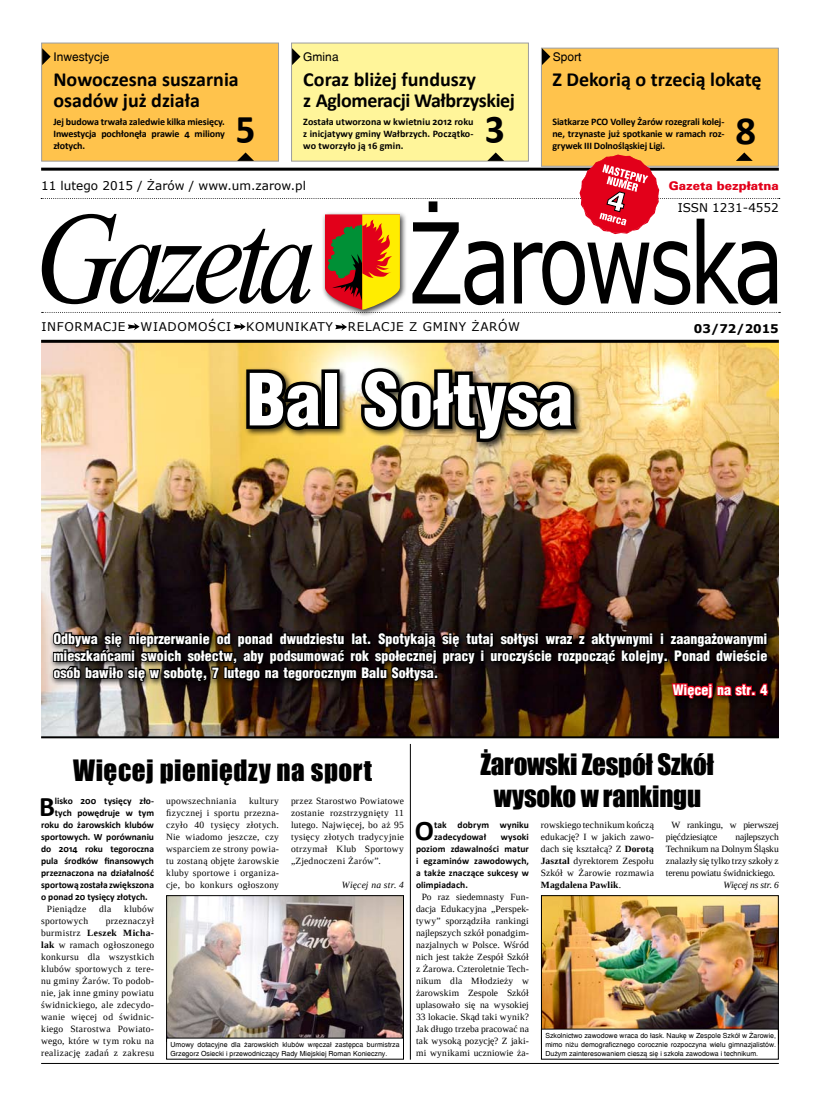
<style>
.page{position:relative;width:820px;height:1106px;background:#fff}
.page>*{position:absolute;margin:0;border:0;box-sizing:border-box;transform-origin:0 0}
.t1{font:italic 130.2px "Times New Roman";color:#000;scale:.87 1}
.t2{font:italic 111.6px "Verdana";color:#000;scale:.75 1}
.t3{font:900 70px "Switzerland Cond";color:#fff}
.t4{font:700 40px "Calibri";color:#000}
.t5{font:700 28.4px "Calibri";color:#000}
.t6{font:27px/32.4px "Impact";letter-spacing:-.01em;color:#000;text-align:center}
.t7{font:27px "Impact";letter-spacing:.02em;color:#000}
.t8{font:700 20px/21px "Calibri";color:#000}
.t9{font:700 20px/21px "Calibri";letter-spacing:-.02em;color:#000}
.t10{font:900 14px "Switzerland Cond";color:#fff}
.t11{font:12px "Verdana";letter-spacing:.05em;color:#000}
.t12{font:12px "Verdana";color:#000}
.t13{font:12px "Switzerland";color:#000}
.t14{font:12px "USA Black";color:#e2001a}
.t15{font:700 12px "Verdana";color:#000}
.t16{font:700 10px/12px "Calibri";letter-spacing:-.01em;color:#000;text-align:justify}
.t17{font:9.5px/12px "Liberation Serif";letter-spacing:.015em;color:#000;text-align:justify}
.t18{font:700 9.5px/12px "Calibri";color:#000}
.t19{font:9.5px/12px "Liberation Serif";letter-spacing:-.015em;color:#000}
.t20{font:9.5px "Liberation Serif";letter-spacing:.035em;color:#000}
.t21{font:italic 9.5px "Liberation Serif";letter-spacing:.005em;color:#000}
.t22{font:italic 9.5px "Liberation Serif";letter-spacing:-.02em;color:#000}
.t23{font:7px/9px "Switzerland";color:#000}
.s1{font-weight:700}
</style>
<div class="page">
<img style="left:41px;top:343px;width:737px;height:393px">
<div style="left:291px;top:43px;width:237px;height:119px;background:#fff59a;border:1px solid #9c9d9f"></div>
<div style="left:540px;top:48px;width:238px;height:119px;background:#ffc34c;border:1px solid #9c9d9f"></div>
<div style="left:41px;top:43px;width:238px;height:119px;background:#ffc34c;border:1px solid #9c9d9f"></div>
<svg style="left:128px;top:323px;width:11px;height:7px"></svg>
<hr style="left:41px;top:1062px;width:737px;height:1px;background:#000">
<svg style="left:42px;top:48px;width:9px;height:17px"></svg>
<svg style="left:292px;top:48px;width:8px;height:17px"></svg>
<svg style="left:541px;top:48px;width:9px;height:17px"></svg>
<svg style="left:41px;top:151px;width:739px;height:162px"></svg>
<div style="left:49px;top:628px;width:753px;height:91px;background:#000;opacity:.75"></div>
<img style="left:51px;top:627px;width:718px;height:105px">
<svg style="left:234px;top:323px;width:11px;height:7px"></svg>
<svg style="left:335px;top:323px;width:12px;height:8px"></svg>
<hr style="left:409px;top:744px;width:1px;height:315px;background:#000">
<hr style="left:41px;top:340px;width:737px;height:3px;background:#000">
<hr style="left:41px;top:736px;width:737px;height:2px;background:#000">
<img style="left:168px;top:897px;width:234px;height:140px">
<div style="left:166px;top:895px;width:238px;height:146px;border:1px solid #000"></div>
<div style="left:166px;top:1038px;width:237px;height:21px;background:#fff"></div>
<div style="left:243px;top:366px;width:576px;height:128px;background:#000;opacity:.75"></div>
<svg style="left:243px;top:364px;width:86px;height:71px;background:#4f4423"></svg>
<div style="left:321px;top:369px;width:18px;height:60px;border:7px solid #000"></div>
<svg style="left:357px;top:363px;width:224px;height:94px;background:#756644"></svg>
<img style="left:542px;top:897px;width:234px;height:131px">
<div style="left:540px;top:895px;width:238px;height:149px;border:1px solid #000"></div>
<div style="left:541px;top:1029px;width:237px;height:30px;background:#fff"></div>
<p class="t13" style="left:53px;top:49px;width:58px">Inwestycje</p>
<p class="t13" style="left:303px;top:49px;width:37px">Gmina</p>
<p class="t13" style="left:552px;top:49px;width:30px">Sport</p>
<h3 class="t8" style="left:53px;top:68px;width:187px">Nowoczesna suszarnia osadów już działa</h3>
<p class="t16" style="left:53px;top:115px;width:173px">Jej budowa trwała zaledwie kilka miesięcy.<br>Inwestycja pochłonęła prawie 4 miliony złotych.</p>
<h3 class="t9" style="left:303px;top:68px;width:213px">Coraz bliżej funduszy<br>z Aglomeracji Wałbrzyskiej</h3>
<p class="t16" style="left:303px;top:115px;width:172px">Została utworzona w kwietniu 2012 roku z inicjatywy gminy Wałbrzych. Początko&shy;wo tworzyło ją 16 gmin.</p>
<h3 class="t8" style="left:552px;top:68px;width:211px">Z Dekorią o trzecią lokatę</h3>
<p class="t16" style="left:552px;top:115px;width:173px">Siatkarze PCO Volley Żarów rozegrali kolej&shy;ne, trzynaste już spotkanie w ramach roz&shy;grywek III Dolnośląskiej Ligi.</p>
<h3 class="t4" style="left:236px;top:100px;width:21px">5</h3>
<h3 class="t4" style="left:485px;top:100px;width:21px">3</h3>
<h3 class="t4" style="left:734px;top:106px;width:23px">8</h3>
<p class="t12" style="left:41px;top:177px;width:266px">11 lutego 2015 / Żarów / www.um.zarow.pl</p>
<p class="t14" style="left:668px;top:178px;width:111px">Gazeta bezpłatna</p>
<h1 class="t1" style="left:33px;top:169px;width:328px">Gazeta</h1>
<p class="t11" style="left:42px;top:318px;width:85px">INFORMACJE</p>
<p class="t11" style="left:141px;top:318px;width:92px">WIADOMOŚCI</p>
<p class="t11" style="left:246px;top:318px;width:88px">KOMUNIKATY</p>
<p class="t11" style="left:348px;top:318px;width:174px">RELACJE Z GMINY ŻARÓW</p>
<h2 class="t2" style="left:412px;top:186px;width:540px">Żarowska</h2>
<p class="t12" style="left:677px;top:199px;width:103px">ISSN 1231-4552</p>
<p class="t15" style="left:693px;top:319px;width:86px">03/72/2015</p>
<h3 class="t3" style="left:246px;top:355px;width:328px">Bal Sołtysa</h3>
<h3 class="t10" style="left:53px;top:629px;width:715px">Odbywa się nieprzerwanie od ponad dwudziestu lat. Spotykają się tutaj sołtysi wraz z aktywnymi i zaangażowanymi</h3>
<h3 class="t10" style="left:53px;top:646px;width:715px">mieszkańcami swoich sołectw, aby podsumować rok społecznej pracy i uroczyście rozpocząć kolejny. Ponad dwieście</h3>
<h3 class="t10" style="left:53px;top:663px;width:386px">osób bawiło się w sobotę, 7 lutego na tegorocznym Balu Sołtysa.</h3>
<h3 class="t10" style="left:672px;top:680px;width:96px">Więcej na str. 4</h3>
<h3 class="t7" style="left:73px;top:749px;width:300px">Więcej pieniędzy na sport</h3>
<h3 class="t6" style="left:480px;top:747px;width:235px">Żarowski Zespół Szkół wysoko w rankingu</h3>
<p class="t17" style="left:166px;top:795px;width:114px;text-indent:83px">kultury fizycznej i sportu przezna&shy;czyło 40 tysięcy złotych.<br>Nie wiadomo jeszcze, czy wsparciem ze strony powia&shy;tu zostaną objęte żarowskie kluby sportowe i organiza&shy;cje, bo konkurs ogłoszony</p>
<p class="t17" style="left:291px;top:795px;width:114px">przez Starostwo Powiatowe zostanie rozstrzygnięty 11 lutego. Najwięcej, bo aż 95 tysięcy złotych tradycyjnie otrzymał Klub Sportowy „Zjednoczeni Żarów”.</p>
<p class="t20" style="left:166px;top:795px;width:72px">upowszechniania</p>
<h3 class="t5" style="left:39px;top:789px;width:17px">B</h3>
<p class="t18" style="left:55px;top:794px;width:101px">lisko 200 tysięcy zło-</p>
<p class="t18" style="left:55px;top:806px;width:101px">tych powędruje w tym</p>
<p class="t18" style="left:41px;top:818px;width:114px">roku do żarowskich klubów</p>
<p class="t18" style="left:41px;top:830px;width:114px">sportowych. W porównaniu</p>
<p class="t18" style="left:41px;top:842px;width:114px">do 2014 roku tegoroczna</p>
<p class="t18" style="left:41px;top:854px;width:114px">pula środków finansowych</p>
<p class="t18" style="left:41px;top:866px;width:114px">przeznaczona na działalność</p>
<p class="t18" style="left:41px;top:878px;width:114px">sportową została zwiększona</p>
<p class="t18" style="left:41px;top:890px;width:108px">o ponad 20 tysięcy złotych.</p>
<p class="t20" style="left:47px;top:903px;width:41px">Pieniądze</p>
<p class="t17" style="left:99px;top:903px;width:14px">dla</p>
<p class="t17" style="left:124px;top:903px;width:31px">klubów</p>
<p class="t17" style="left:41px;top:915px;width:49px">sportowych</p>
<p class="t17" style="left:540px;top:819px;width:114px">rowskiego technikum kończą edukację? I w jakich zawo&shy;dach się kształcą? Z <span class="s1">Dorotą Jasztal</span> dyrektorem Zespołu Szkół w Żarowie rozmawia <span class="s1">Magdalena Pawlik</span>.</p>
<p class="t19" style="left:665px;top:819px;width:114px;text-indent:6px">W rankingu, w pierwszej pięćdziesiątce</p>
<h3 class="t5" style="left:414px;top:813px;width:21px">O</h3>
<p class="t18" style="left:434px;top:818px;width:96px">tak dobrym wyniku zadecydował</p>
<p class="t17" style="left:665px;top:831px;width:114px;text-indent:70px">najlepszych Technikum na Dolnym Śląsku znalazły się tylko trzy szkoły z terenu powiatu świdnickiego.</p>
<p class="t22" style="left:723px;top:879px;width:57px">Więcej ns str. 6</p>
<p class="t18" style="left:416px;top:830px;width:114px;text-align:justify;text-indent:85px">wysoki poziom zdawalności matur i egzaminów zawodowych, a także znaczące sukcesy w olimpiadach.</p>
<p class="t17" style="left:416px;top:891px;width:114px;text-align:center">Po raz siedemnasty Fun&shy;dacja Edukacyjna „Perspek&shy;tywy” sporządziła rankingi najlepszych szkół ponadgim&shy;nazjalnych w Polsce. Wśród nich jest także Zespół Szkół z Żarowa. Czteroletnie Tech&shy;nikum dla Młodzieży w żarowskim Zespole Szkół uplasowało się na wysokiej<br>33 lokacie. Skąd taki wynik?<br>Jak długo trzeba pracować na tak wysoką pozycję? Z jaki&shy;mi wynikami uczniowie ża-</p>
<p class="t21" style="left:342px;top:879px;width:63px">Więcej na str. 4</p>
<p class="t17" style="left:41px;top:915px;width:114px;text-indent:65px">przeznaczył burmistrz <span class="s1">Leszek Micha&shy;lak</span> w ramach ogłoszonego konkursu dla wszystkich klubów sportowych z tere&shy;nu gminy Żarów. To podob&shy;nie, jak inne gminy powiatu świdnickiego, ale zdecydo&shy;wanie więcej od świdnic&shy;kiego Starostwa Powiato&shy;wego, które w tym roku na realizację zadań z zakresu</p>
<p class="t23" style="left:545px;top:1030px;width:232px;text-align:justify">Szkolnictwo zawodowe wraca do łask. Naukę w Zespole Szkół w Żarowie, mimo niżu demograficznego corocznie rozpoczyna wielu gimnazjalistów.<br>Dużym zainteresowaniem cieszą się i szkoła zawodowa i technikum.</p>
<p class="t23" style="left:170px;top:1039px;width:231px">Umowy dotacyjne dla żarowskich klubów wręczał zastępca burmistrza<br>Grzegorz Osiecki i przewodniczący Rady Miejskiej Roman Konieczny.</p>
</div>
